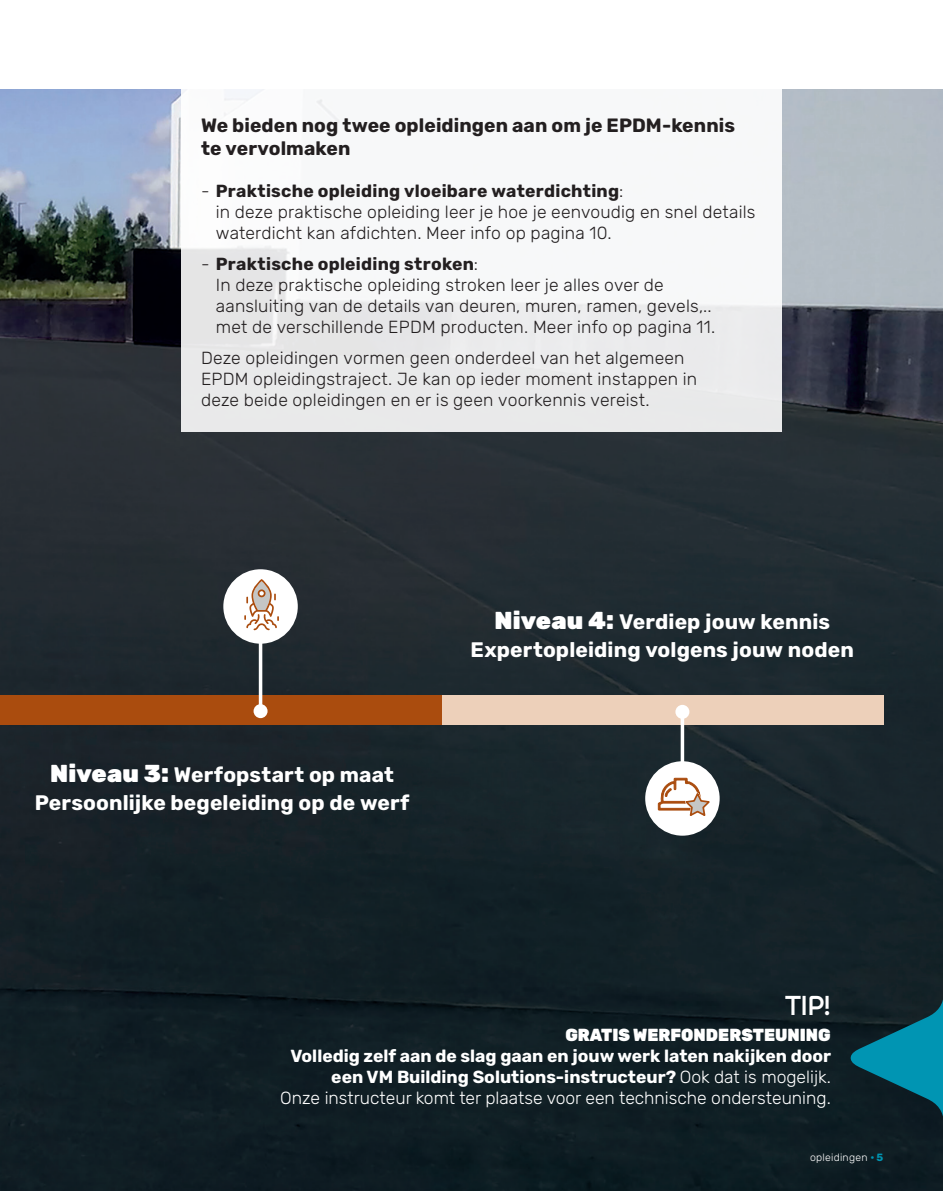
<style>
.page{position:relative;width:943px;height:1191px;background:#fff}
.page>*{position:absolute;margin:0;border:0;box-sizing:border-box;transform-origin:0 0}
.t1{font:700 24.5px "Ulm Grotesk";color:#fff;scale:.95 1}
.t2{font:700 21px/28px "Rubik";letter-spacing:.005em;color:#fff;text-align:center}
.t3{font:700 19.25px/23.1px "Rubik";letter-spacing:.005em;color:#231f20}
.t4{font:300 17.5px/21px "Rubik";letter-spacing:.01em;color:#231f20}
.t5{font:700 17.5px/21px "Rubik";color:#fff;text-align:right}
.t6{font:900 17.5px "Rubik";color:#fff;scale:.95 1}
.t7{font:300 10.5px "Rubik";letter-spacing:.025em;color:#fff}
.s1{font-weight:700}
.s2{font-weight:900;font-size:24.5px}
.s3{font-weight:300}
.s4{font-weight:700;color:#0095b3}
</style>
<div class="page">
<img style="left:0;top:89px;width:943px;height:1102px">
<div style="left:0;top:695px;width:441px;height:30px;background:#aa4c0e"></div>
<div style="left:441px;top:695px;width:442px;height:30px;background:#edd0ba"></div>
<div style="left:223px;top:569px;width:75px;height:74px;background:#fff;border-radius:50%"></div>
<div style="left:645px;top:761px;width:74px;height:74px;background:#fff;border-radius:50%"></div>
<svg style="left:680px;top:719px;width:4px;height:59px"></svg>
<div style="left:675px;top:705px;width:14px;height:14px;background:#fff;border-radius:50%"></div>
<hr style="left:259px;top:619px;width:3px;height:92px;background:#fff">
<div style="left:253px;top:704px;width:14px;height:14px;background:#fff;border-radius:50%"></div>
<div style="left:181px;top:0;width:600px;height:432px;background:linear-gradient(to bottom,#fff,#e7e8e9)"></div>
<svg style="left:658px;top:778px;width:52px;height:38px"></svg>
<svg style="left:244px;top:579px;width:35px;height:51px"></svg>
<svg style="left:850px;top:990px;width:93px;height:135px;background:#094b5b"></svg>
<p class="t3" style="left:201px;top:114px;width:535px">We bieden nog twee opleidingen aan om je EPDM-kennis te vervolmaken</p>
<p class="t4" style="left:216px;top:181px;width:541px;text-indent:-15px">- <span class="s1">Praktische opleiding vloeibare waterdichting</span>:<br>in deze praktische opleiding leer je hoe je eenvoudig en snel details waterdicht kan afdichten. Meer info op pagina 10.</p>
<p class="t4" style="left:216px;top:254px;width:501px;text-indent:-15px">- <span class="s1">Praktische opleiding stroken</span>:<br>In deze praktische opleiding stroken leer je alles over de aansluiting van de details van deuren, muren, ramen, gevels,.. met de verschillende EPDM producten. Meer info op pagina 11.</p>
<p class="t4" style="left:201px;top:348px;width:497px">Deze opleidingen vormen geen onderdeel van het algemeen<br>EPDM opleidingstraject. Je kan op ieder moment instappen in deze beide opleidingen en er is geen voorkennis vereist.</p>
<p class="t2" style="left:35px;top:761px;width:376px"><span class="s2">Niveau 3:</span> Werfopstart op maat<br>Persoonlijke begeleiding op de werf</p>
<p class="t2" style="left:470px;top:608px;width:385px"><span class="s2">Niveau 4:</span> Verdiep jouw kennis<br>Expertopleiding volgens jouw noden</p>
<h1 class="t1" style="left:785px;top:990px;width:49px">TIP!</h1>
<p class="t6" style="left:565px;top:1025px;width:281px">GRATIS WERFONDERSTEUNING</p>
<p class="t5" style="left:280px;top:1046px;width:552px">Volledig zelf aan de slag gaan en jouw werk laten nakijken door een VM Building Solutions-instructeur? <span class="s3">Ook dat is mogelijk.<br>Onze instructeur komt ter plaatse voor een technische ondersteuning.</span></p>
<p class="t7" style="left:810px;top:1151px;width:75px">opleidingen <span class="s4">• 5</span></p>
</div>
